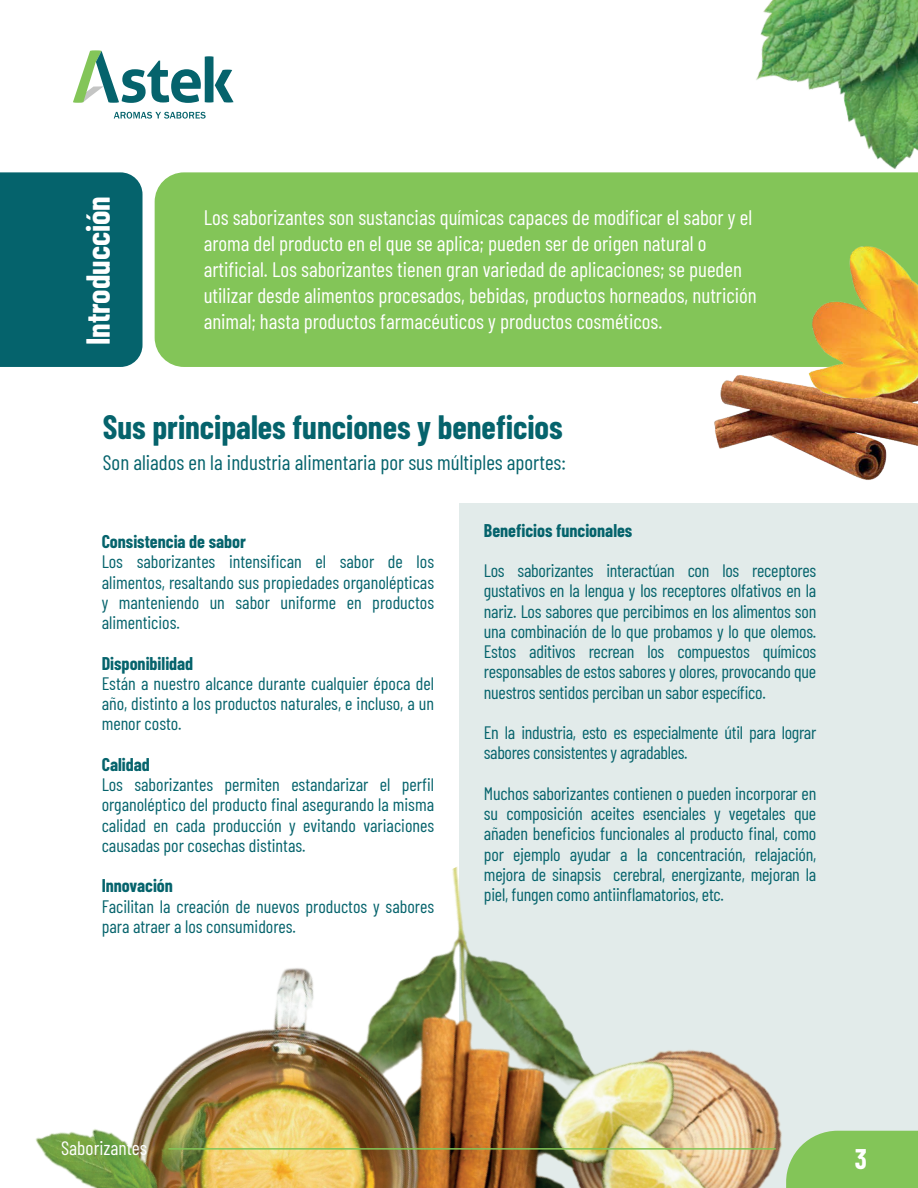
<style>
.page{position:relative;width:918px;height:1188px;background:#fff}
.page>*{position:absolute;margin:0;border:0;box-sizing:border-box;transform-origin:0 0}
.t1{font:700 33px "Barlow Condensed";color:#05636c}
.t2{font:700 32.55px "Barlow Condensed";color:#fff}
.t3{font:700 27.75px "Barlow Condensed";color:#fff}
.t4{font:21px/26px "Barlow Condensed";color:#fff}
.t5{font:21px "Barlow Condensed";color:#05636c}
.t6{font:19.5px "Barlow Condensed";color:#fff}
.t7{font:18px/20.2px "Barlow Condensed";color:#05636c;text-align:justify}
.t8{font:18px/20.2px "Barlow Condensed";letter-spacing:-.02em;color:#05636c}
.t9{font:700 18px "Barlow Condensed";color:#05636c}
</style>
<div class="page">
<div style="left:459px;top:504px;width:459px;height:684px;background:#e2ebea"></div>
<img style="left:35px;top:867px;width:818px;height:321px">
<svg style="left:73px;top:50px;width:161px;height:53px"></svg>
<svg style="left:114px;top:112px;width:92px;height:7px"></svg>
<svg style="left:786px;top:1131px;width:132px;height:57px;background:#8ac762"></svg>
<hr style="left:168px;top:1148px;width:608px;height:2px;background:#83c558">
<img style="left:756px;top:0;width:162px;height:169px">
<div style="left:0;top:172px;width:143px;height:195px;background:#05636c"></div>
<div style="left:155px;top:172px;width:763px;height:195px;background:#83c558"></div>
<img style="left:714px;top:375px;width:204px;height:105px">
<img style="left:803px;top:242px;width:115px;height:161px">
<h2 class="t2" style="left:75px;top:345px;width:151px;rotate:-90deg">Introducción</h2>
<p class="t4" style="left:204px;top:203px;width:555px">Los saborizantes son sustancias químicas capaces de modificar el sabor y el aroma del producto en el que se aplica; pueden ser de origen natural o artificial. Los saborizantes tienen gran variedad de aplicaciones; se pueden utilizar desde alimentos procesados, bebidas, productos horneados, nutrición animal; hasta productos farmacéuticos y productos cosméticos.</p>
<h1 class="t1" style="left:103px;top:404px;width:461px">Sus principales funciones y beneficios</h1>
<p class="t5" style="left:103px;top:448px;width:464px">Son aliados en la industria alimentaria por sus múltiples aportes:</p>
<p class="t9" style="left:102px;top:529px;width:146px">Consistencia de sabor</p>
<p class="t7" style="left:102px;top:550px;width:334px">Los saborizantes intensifican el sabor de los alimentos, resaltando sus propiedades organolépticas y manteniendo un sabor uniforme en productos alimenticios.</p>
<p class="t9" style="left:102px;top:650px;width:93px">Disponibilidad</p>
<p class="t7" style="left:102px;top:672px;width:334px">Están a nuestro alcance durante cualquier época del año, distinto a los productos naturales, e incluso, a un menor costo.</p>
<p class="t9" style="left:102px;top:752px;width:50px">Calidad</p>
<p class="t7" style="left:102px;top:773px;width:334px">Los saborizantes permiten estandarizar el perfil organoléptico del producto final asegurando la misma calidad en cada producción y evitando variaciones causadas por cosechas distintas.</p>
<p class="t9" style="left:102px;top:873px;width:73px">Innovación</p>
<p class="t7" style="left:102px;top:895px;width:334px">Facilitan la creación de nuevos productos y sabores para atraer a los consumidores.</p>
<p class="t9" style="left:484px;top:517px;width:150px">Beneficios funcionales</p>
<p class="t7" style="left:484px;top:559px;width:334px">Los saborizantes interactúan con los receptores gustativos en la lengua y los receptores olfativos en la nariz. Los sabores que percibimos en los alimentos son una combinación de lo que probamos y lo que olemos.<br>Estos aditivos recrean los compuestos químicos responsables de estos sabores y olores, provocando que nuestros sentidos perciban un sabor específico.</p>
<p class="t8" style="left:484px;top:721px;width:334px">En la industria, esto es especialmente útil para lograr sabores consistentes y agradables.</p>
<p class="t7" style="left:484px;top:782px;width:334px">Muchos saborizantes contienen o pueden incorporar en su composición aceites esenciales y vegetales que añaden beneficios funcionales al producto final, como por ejemplo ayudar a la concentración, relajación, mejora de sinapsis cerebral, energizante, mejoran la piel, fungen como antiinflamatorios, etc.</p>
<p class="t6" style="left:61px;top:1134px;width:88px">Saborizantes</p>
<h3 class="t3" style="left:855px;top:1139px;width:14px">3</h3>
</div>
